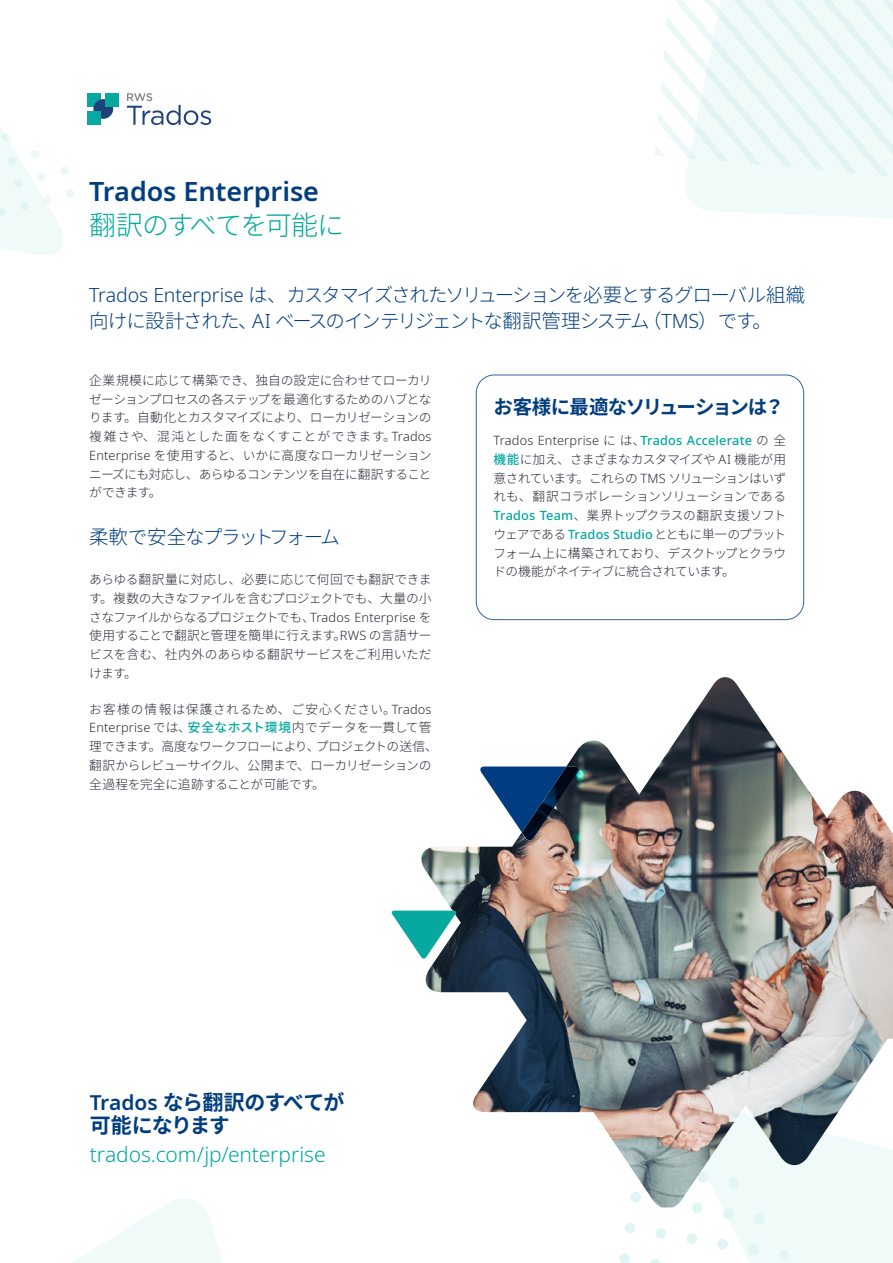
<style>
.page{position:relative;width:893px;height:1263px;background:#fff}
.page>*{position:absolute;margin:0;border:0;box-sizing:border-box;transform-origin:0 0}
.t1{font:600 27px "Noto Sans";letter-spacing:-.005em;color:#003d7f}
.t2{font:300 27px "Noto Sans CJ Kjp";letter-spacing:-.045em;color:#00a89f}
.t3{font:300 21px "Noto Sans";letter-spacing:-.005em;color:#00a89f}
.t4{font:700 21px/22.5px "Noto Sans CJ Kjp";letter-spacing:-.045em;color:#003d7f}
.t5{font:300 19.5px/25.5px "Noto Sans CJ Kjp";letter-spacing:-.08em;color:#003d7f}
.t6{font:700 19.5px "Noto Sans CJ Kjp";letter-spacing:-.05em;color:#003d7f}
.t7{font:300 12.75px/18.8px "Noto Sans CJ Kjp";letter-spacing:-.03em;color:#292b36;text-align:justify}
.t8{font:300 12.75px "Noto Sans";letter-spacing:.015em;color:#292b36}
.s1{font-family:"Noto Sans"}
.s2{font-weight:500;color:#00a89f}
.s3{font-family:"Noto Sans CJ Kjp"}
.s4{font-family:"Noto Sans";font-weight:500;color:#00a89f}
.s5{font-family:"Noto Sans";font-weight:600}
</style>
<div class="page">
<svg style="left:685px;top:179px;width:208px;height:39px;fill:#f0faf9"></svg>
<svg style="left:0;top:127px;width:74px;height:128px"></svg>
<svg style="left:655px;top:0;width:238px;height:179px"></svg>
<svg style="left:72px;top:1198px;width:150px;height:65px"></svg>
<svg style="left:619px;top:1207px;width:274px;height:56px"></svg>
<img style="left:421px;top:677px;width:472px;height:530px">
<svg style="left:391px;top:911px;width:65px;height:48px"></svg>
<svg style="left:480px;top:759px;width:111px;height:75px"></svg>
<img style="left:522px;top:766px;width:58px;height:74px">
<div style="left:88px;top:93px;width:13px;height:14px;background:#06a89f"></div>
<div style="left:93px;top:99px;width:20px;height:20px;background:#1e427c;border-radius:50%"></div>
<div style="left:88px;top:111px;width:13px;height:14px;background:#06a89f"></div>
<div style="left:105px;top:93px;width:14px;height:14px;background:#06a89f"></div>
<svg style="left:127px;top:93px;width:84px;height:32px"></svg>
<div style="left:476px;top:375px;width:328px;height:245px;border:1px solid #336498;border-radius:18px"></div>
<h1 class="t1" style="left:89px;top:172px;width:231px">Trados Enterprise</h1>
<h1 class="t2" style="left:89px;top:210px;width:256px">翻訳のすべてを可能に</h1>
<h3 class="t5" style="left:89px;top:283px;width:718px"><span class="s1">Trados Enterprise</span> は、カスタマイズされたソリューションを必要とするグローバル組織向けに設計された、<span class="s1">AI</span> ベースのインテリジェントな翻訳管理システム（<span class="s1">TMS</span>）です。</h3>
<p class="t7" style="left:89px;top:371px;width:344px">企業規模に応じて構築でき、独自の設定に合わせてローカリゼーションプロセスの各ステップを最適化するためのハブとなります。自動化とカスタマイズにより、ローカリゼーションの複雑さや、混沌とした面をなくすことができます。<span class="s1">Trados Enterprise</span> を使用すると、いかに高度なローカリゼーションニーズにも対応し、あらゆるコンテンツを自在に翻訳することができます。</p>
<h3 class="t5" style="left:89px;top:524px;width:252px">柔軟で安全なプラットフォーム</h3>
<p class="t7" style="left:89px;top:570px;width:344px">あらゆる翻訳量に対応し、必要に応じて何回でも翻訳できます。複数の大きなファイルを含むプロジェクトでも、大量の小さなファイルからなるプロジェクトでも、<span class="s1">Trados Enterprise</span> を使用することで翻訳と管理を簡単に行えます。<span class="s1">RWS</span> の言語サービスを含む、社内外のあらゆる翻訳サービスをご利用いただけます。</p>
<p class="t7" style="left:89px;top:700px;width:350px;text-align:left">お客様の情報は保護されるため、ご安心ください。<span class="s1">Trados<br>Enterprise</span> では、<span class="s2">安全なホスト環境</span>内でデータを一貫して管理できます。高度なワークフローにより、プロジェクトの送信、翻訳からレビューサイクル、公開まで、ローカリゼーションの全過程を完全に追跡することが可能です。</p>
<h3 class="t6" style="left:494px;top:395px;width:292px">お客様に最適なソリューションは？</h3>
<p class="t8" style="left:494px;top:432px;width:294px">Trados Enterprise <span class="s3">には、</span><span class="s2">Trados Accelerate</span> <span class="s3">の全</span></p>
<p class="t7" style="left:494px;top:450px;width:294px"><span class="s2">機能</span>に加え、さまざまなカスタマイズや <span class="s1">AI</span> 機能が用意されています。これらの <span class="s1">TMS</span> ソリューションはいずれも、翻訳コラボレーションソリューションである<span class="s4">Trados Team</span>、業界トップクラスの翻訳支援ソフトウェアである<span class="s4">Trados Studio</span>とともに単一のプラットフォーム上に構築されており、デスクトップとクラウドの機能がネイティブに統合されています。</p>
<h2 class="t4" style="left:90px;top:1092px;width:256px"><span class="s5">Trados</span> なら翻訳のすべてが可能になります</h2>
<h2 class="t3" style="left:90px;top:1140px;width:237px">trados.com/jp/enterprise</h2>
</div>
